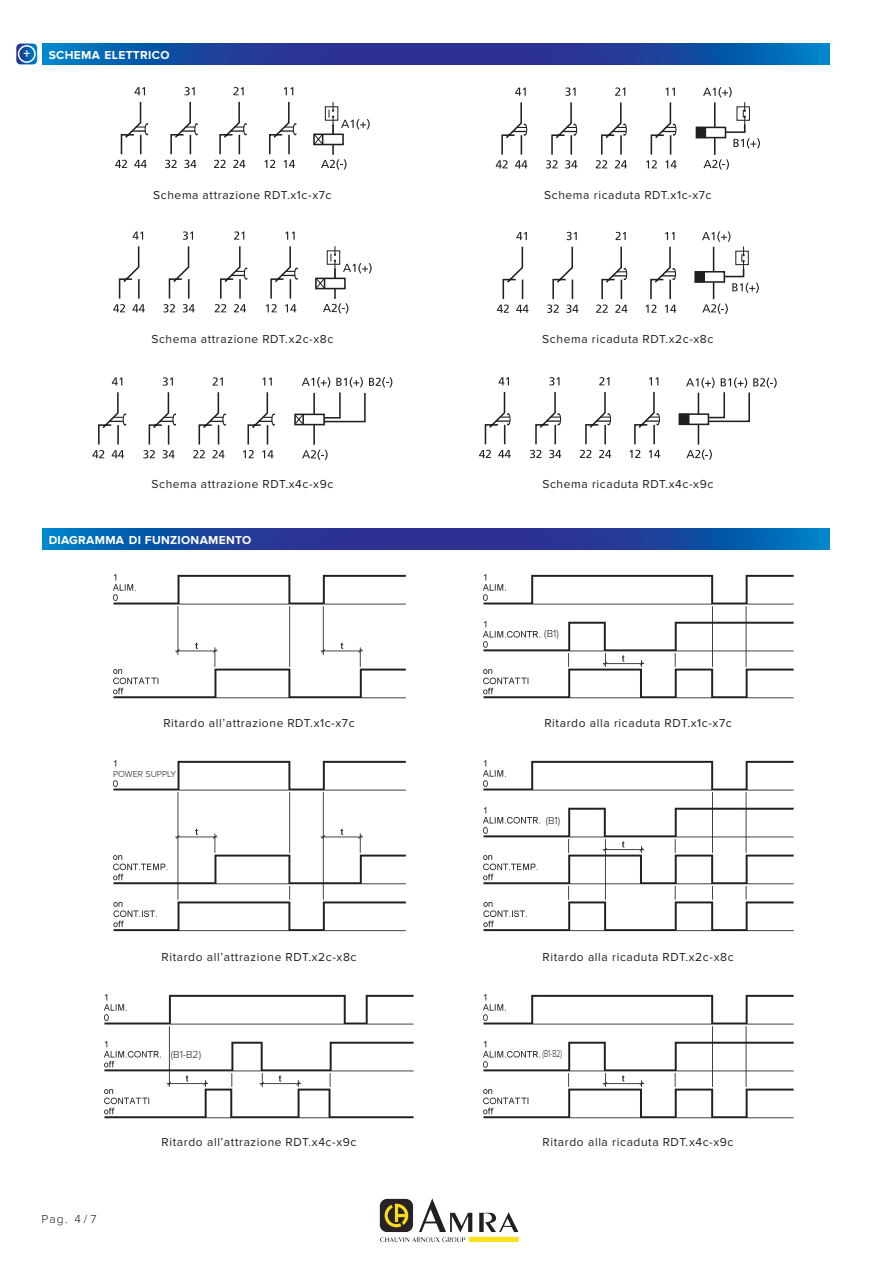
<style>
.page{position:relative;width:893px;height:1263px;background:#fff}
.page>*{position:absolute;margin:0;border:0;box-sizing:border-box;transform-origin:0 0}
.t1{font:700 13.5px "Proxima Nova";color:#fff}
.t2{font:12px "Proxima Nova";letter-spacing:.05em;color:#231f20}
.t3{font:700 12px "Proxima Nova";letter-spacing:.025em;color:#fff}
.t4{font:300 12px "Proxima Nova";color:#231f20}
.t5{font:300 10.5px "Proxima Nova";color:#231f20}
.t6{font:300 10.5px "Proxima Nova";color:#231f20;scale:.64 1}
.t7{font:300 9px "Proxima Nova";color:#231f20}
</style>
<div class="page">
<img style="left:379px;top:1198px;width:140px;height:45px">
<svg style="left:43px;top:44px;width:786px;height:21px;background:#1a479f"></svg>
<svg style="left:496px;top:88px;width:31px;height:80px"></svg>
<svg style="left:546px;top:87px;width:31px;height:82px"></svg>
<svg style="left:596px;top:87px;width:31px;height:81px"></svg>
<svg style="left:646px;top:88px;width:31px;height:80px"></svg>
<div style="left:696px;top:127px;width:10px;height:11px;background:#231f20"></div>
<svg style="left:703px;top:87px;width:57px;height:83px"></svg>
<svg style="left:115px;top:87px;width:33px;height:81px"></svg>
<svg style="left:165px;top:87px;width:33px;height:81px"></svg>
<svg style="left:214px;top:87px;width:33px;height:81px"></svg>
<svg style="left:264px;top:87px;width:32px;height:81px"></svg>
<svg style="left:313px;top:102px;width:57px;height:68px"></svg>
<svg style="left:497px;top:232px;width:31px;height:81px"></svg>
<svg style="left:547px;top:232px;width:31px;height:81px"></svg>
<svg style="left:596px;top:232px;width:31px;height:81px"></svg>
<svg style="left:646px;top:232px;width:30px;height:81px"></svg>
<div style="left:694px;top:271px;width:31px;height:12px;border:2px solid #231f20"></div>
<div style="left:695px;top:272px;width:9px;height:10px;background:#231f20"></div>
<div style="left:695px;top:271px;width:10px;height:11px;border:1px solid #231f20"></div>
<svg style="left:702px;top:231px;width:57px;height:83px"></svg>
<svg style="left:113px;top:232px;width:32px;height:80px"></svg>
<svg style="left:163px;top:231px;width:32px;height:81px"></svg>
<svg style="left:215px;top:231px;width:32px;height:81px"></svg>
<svg style="left:266px;top:232px;width:32px;height:80px"></svg>
<svg style="left:315px;top:246px;width:57px;height:68px"></svg>
<svg style="left:479px;top:377px;width:32px;height:81px"></svg>
<svg style="left:530px;top:377px;width:31px;height:81px"></svg>
<svg style="left:580px;top:377px;width:31px;height:81px"></svg>
<svg style="left:629px;top:377px;width:31px;height:81px"></svg>
<div style="left:679px;top:413px;width:30px;height:12px;border:2px solid #231f20"></div>
<div style="left:679px;top:414px;width:10px;height:10px;background:#231f20"></div>
<div style="left:679px;top:414px;width:10px;height:11px;border:1px solid #231f20"></div>
<svg style="left:686px;top:378px;width:91px;height:82px"></svg>
<svg style="left:92px;top:377px;width:34px;height:81px"></svg>
<svg style="left:143px;top:377px;width:33px;height:81px"></svg>
<svg style="left:193px;top:377px;width:33px;height:81px"></svg>
<svg style="left:243px;top:377px;width:32px;height:81px"></svg>
<hr style="left:313px;top:425px;width:2px;height:20px;background:#231f20">
<svg style="left:302px;top:450px;width:26px;height:10px"></svg>
<svg style="left:294px;top:377px;width:98px;height:49px"></svg>
<svg style="left:16px;top:44px;width:21px;height:20px"></svg>
<div style="left:18px;top:45px;width:18px;height:18px;border:2px solid #fff;border-radius:50%"></div>
<svg style="left:43px;top:528px;width:786px;height:22px;background:#1a479f"></svg>
<img style="left:113px;top:574px;width:293px;height:125px">
<img style="left:113px;top:760px;width:293px;height:172px">
<div style="left:113px;top:769px;width:63px;height:11px;background:#fff"></div>
<img style="left:483px;top:574px;width:311px;height:125px">
<img style="left:483px;top:760px;width:311px;height:172px">
<img style="left:483px;top:994px;width:311px;height:125px">
<img style="left:104px;top:994px;width:310px;height:125px">
<p class="t1" style="left:23px;top:46px;width:8px">+</p>
<p class="t3" style="left:49px;top:48px;width:122px">SCHEMA ELETTRICO</p>
<p class="t2" style="left:153px;top:189px;width:180px">Schema attrazione RDT.x1c-x7c</p>
<p class="t2" style="left:151px;top:333px;width:184px">Schema attrazione RDT.x2c-x8c</p>
<p class="t2" style="left:544px;top:188px;width:169px">Schema ricaduta RDT.x1c-x7c</p>
<p class="t2" style="left:542px;top:333px;width:173px">Schema ricaduta RDT.x2c-x8c</p>
<p class="t2" style="left:151px;top:477px;width:183px">Schema attrazione RDT.x4c-x9c</p>
<p class="t3" style="left:49px;top:533px;width:204px">DIAGRAMMA DI FUNZIONAMENTO</p>
<p class="t2" style="left:163px;top:716px;width:193px">Ritardo all’attrazione RDT.x1c-x7c</p>
<p class="t7" style="left:113px;top:768px;width:65px">POWER SUPPLY</p>
<p class="t2" style="left:162px;top:950px;width:197px">Ritardo all’attrazione RDT.x2c-x8c</p>
<p class="t2" style="left:542px;top:477px;width:172px">Schema ricaduta RDT.x4c-x9c</p>
<p class="t5" style="left:544px;top:627px;width:16px">(B1)</p>
<p class="t2" style="left:544px;top:716px;width:189px">Ritardo alla ricaduta RDT.x1c-x7c</p>
<p class="t5" style="left:546px;top:814px;width:16px">(B1)</p>
<p class="t2" style="left:542px;top:950px;width:193px">Ritardo alla ricaduta RDT.x2c-x8c</p>
<p class="t5" style="left:171px;top:1048px;width:32px">(B1-B2)</p>
<p class="t6" style="left:543px;top:1048px;width:32px">(B1-B2)</p>
<p class="t4" style="left:41px;top:1212px;width:56px">Pag. 4 / 7</p>
<p class="t2" style="left:162px;top:1135px;width:196px">Ritardo all’attrazione RDT.x4c-x9c</p>
<p class="t2" style="left:543px;top:1135px;width:192px">Ritardo alla ricaduta RDT.x4c-x9c</p>
</div>
